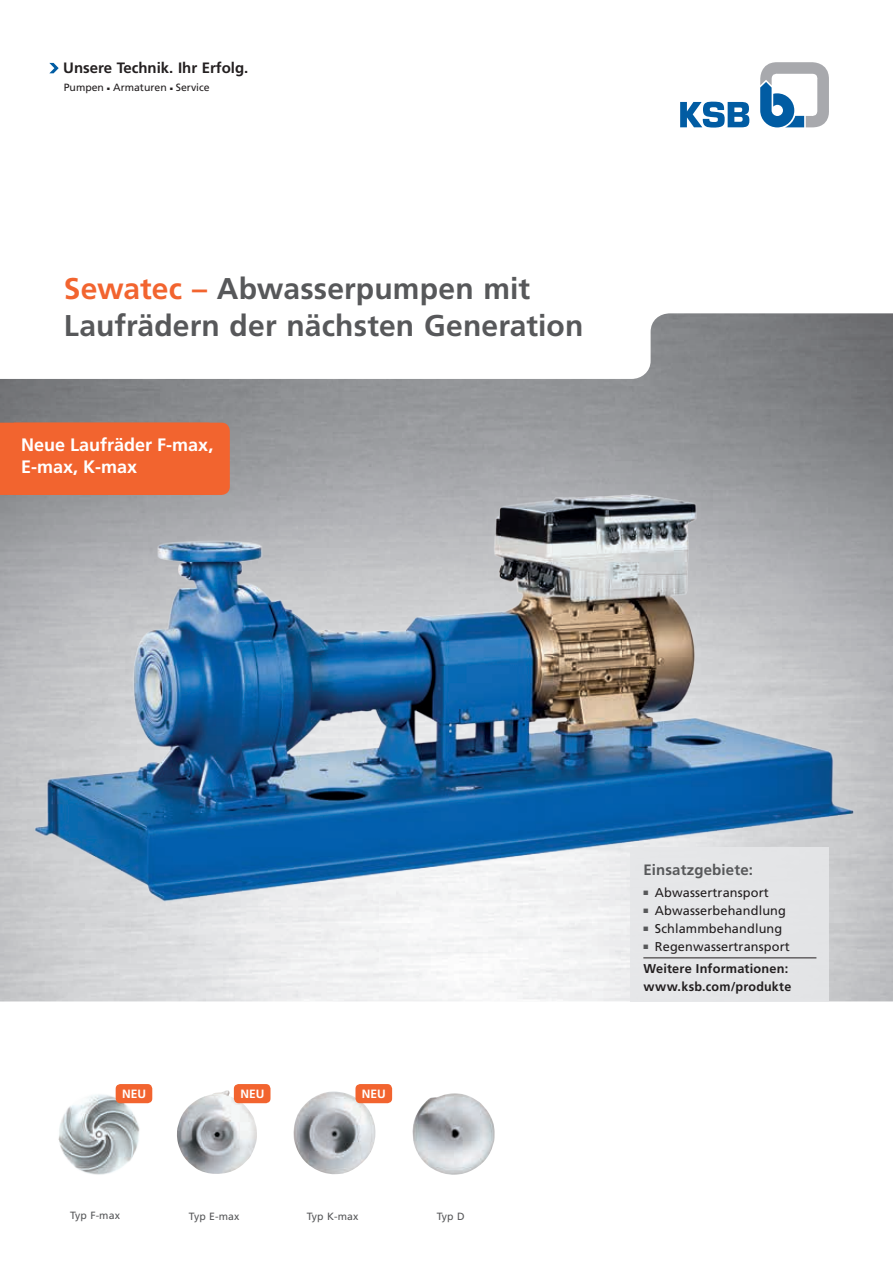
<style>
.page{position:relative;width:893px;height:1263px;background:#fff}
.page>*{position:absolute;margin:0;border:0;box-sizing:border-box;transform-origin:0 0}
.t1{font:700 30px/37.5px "Frutiger LT Pro";letter-spacing:.005em;color:#57585a}
.t2{font:700 18px/22.5px "Frutiger LT Pro";color:#fff}
.t3{font:700 15px "Frutiger LT Pro";color:#231f20}
.t4{font:700 15px "Frutiger LT Pro";letter-spacing:.01em;color:#57585a}
.t5{font:700 12.75px/22.2px "Frutiger LT Pro";letter-spacing:.015em;color:#231f20}
.t6{font:12.75px "Frutiger LT Pro";letter-spacing:.01em;color:#231f20}
.t7{font:700 12px "Frutiger LT Pro";color:#fff}
.t8{font:10.5px "Frutiger LT Pro";letter-spacing:.01em;color:#57585a}
.t9{font:10.5px "Frutiger LT Pro";color:#231f20}
.s1{color:#f2642f}
.s2{color:#57585a}
.s3{font-weight:400}
</style>
<div class="page">
<img style="left:0;top:313px;width:893px;height:688px">
<svg style="left:760px;top:62px;width:69px;height:65px"></svg>
<svg style="left:680px;top:102px;width:69px;height:26px"></svg>
<svg style="left:49px;top:63px;width:10px;height:10px"></svg>
<img style="left:0;top:392px;width:893px;height:540px">
<div style="left:0;top:423px;width:230px;height:72px;background:#f2642f"></div>
<div style="left:631px;top:847px;width:198px;height:155px;background:#e6e7e9"></div>
<hr style="left:643px;top:957px;width:173px;height:1px;background:#231f20">
<img style="left:412px;top:1093px;width:83px;height:82px">
<img style="left:293px;top:1091px;width:84px;height:84px">
<img style="left:177px;top:1090px;width:81px;height:84px">
<img style="left:58px;top:1088px;width:85px;height:87px">
<div style="left:116px;top:1084px;width:36px;height:19px;background:#f2642f;border-radius:5px"></div>
<div style="left:234px;top:1084px;width:36px;height:19px;background:#f2642f;border-radius:5px"></div>
<div style="left:355px;top:1084px;width:37px;height:19px;background:#f2642f;border-radius:5px"></div>
<p class="t3" style="left:63px;top:59px;width:187px">Unsere Technik. Ihr Erfolg.</p>
<p class="t9" style="left:64px;top:81px;width:147px">Pumpen ■ Armaturen ■ Service</p>
<h1 class="t1" style="left:64px;top:270px;width:521px"><span class="s1">Sewatec –</span> Abwasserpumpen mit<br>Laufrädern der nächsten Generation</h1>
<h2 class="t2" style="left:21px;top:434px;width:194px">Neue Laufräder F-max,<br>E-max, K-max</h2>
<p class="t7" style="left:122px;top:1087px;width:25px">NEU</p>
<p class="t7" style="left:240px;top:1087px;width:25px">NEU</p>
<p class="t7" style="left:362px;top:1087px;width:25px">NEU</p>
<p class="t8" style="left:70px;top:1209px;width:51px">Typ F-max</p>
<p class="t8" style="left:189px;top:1210px;width:52px">Typ E-max</p>
<p class="t8" style="left:307px;top:1210px;width:53px">Typ K-max</p>
<p class="t8" style="left:437px;top:1210px;width:29px">Typ D</p>
<p class="t4" style="left:643px;top:860px;width:111px">Einsatzgebiete:</p>
<p class="t6" style="left:643px;top:885px;width:127px"><span class="s2">■</span> Abwassertransport</p>
<p class="t6" style="left:643px;top:903px;width:144px"><span class="s2">■</span> Abwasserbehandlung</p>
<p class="t6" style="left:643px;top:921px;width:140px"><span class="s2">■</span> Schlammbehandlung</p>
<p class="t5" style="left:643px;top:935px;width:148px"><span class="s2">■</span> <span class="s3">Regenwassertransport<br></span>Weitere Informationen:</p>
<p class="t5" style="left:643px;top:975px;width:149px">www.ksb.com/produkte</p>
</div>
